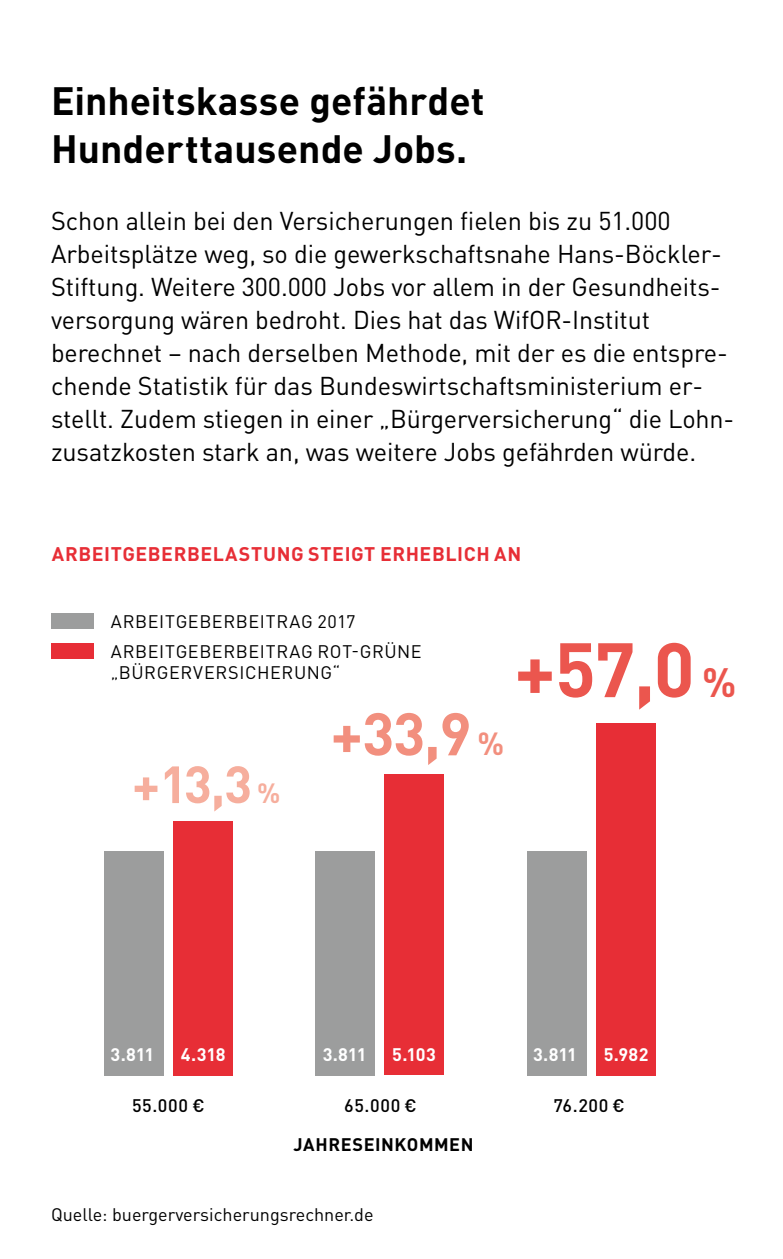
<style>
.page{position:relative;width:783px;height:1259px;background:#fff}
.page>*{position:absolute;margin:0;border:0;box-sizing:border-box;transform-origin:0 0}
.t1{font:700 75.6px "DINOT";color:#eb564e}
.t2{font:700 59.1px "DINOT";color:#f28f7e}
.t3{font:700 51.6px "DINOT";color:#f6ae9d}
.t4{font:700 39px/48px "DINOT";color:#000}
.t5{font:25.5px/33px "DINOT";letter-spacing:-.005em;color:#000}
.t6{font:700 19.5px "DINOT";letter-spacing:.03em;color:#e72e36}
.t7{font:18px/30px "DINOT";letter-spacing:.03em;color:#000}
.t8{font:18px "DINOT";color:#000}
.t9{font:700 18px "DINOT";letter-spacing:-.005em;color:#fff}
.t10{font:500 18px "DINOT";letter-spacing:.04em;color:#000}
.t11{font:700 18px "DINOT";letter-spacing:.03em;color:#000}
.s1{font-size:27.6px}
.s2{font-size:31.5px}
.s3{font-size:40.5px}
</style>
<div class="page">
<div style="left:52px;top:613px;width:42px;height:16px;background:#9c9d9d"></div>
<div style="left:104px;top:851px;width:59px;height:224px;background:#9c9d9d"></div>
<div style="left:314px;top:851px;width:60px;height:224px;background:#9c9d9d"></div>
<div style="left:527px;top:851px;width:59px;height:224px;background:#9c9d9d"></div>
<div style="left:52px;top:643px;width:42px;height:16px;background:#e72e36"></div>
<div style="left:173px;top:821px;width:60px;height:254px;background:#e72e36"></div>
<div style="left:384px;top:774px;width:59px;height:301px;background:#e72e36"></div>
<div style="left:596px;top:723px;width:59px;height:352px;background:#e72e36"></div>
<h3 class="t4" style="left:51px;top:75px;width:435px">Einheitskasse gefährdet<br>Hunderttausende Jobs.</h3>
<p class="t5" style="left:51px;top:203px;width:684px">Schon allein bei den Versicherungen fielen bis zu 51.000<br>Arbeitsplätze weg, so die gewerkschaftsnahe Hans-Böckler-Stiftung. Weitere 300.000 Jobs vor allem in der Gesundheits&shy;versorgung wären bedroht. Dies hat das WifOR-Institut berechnet – nach derselben Methode, mit der es die entspre&shy;chende Statistik für das Bundeswirtschaftsministerium er&shy;stellt. Zudem stiegen in einer „Bürgerversicherung“ die Lohn&shy;zusatzkosten stark an, was weitere Jobs gefährden würde.</p>
<p class="t6" style="left:52px;top:541px;width:471px">ARBEITGEBERBELASTUNG STEIGT ERHEBLICH AN</p>
<p class="t7" style="left:111px;top:605px;width:312px">ARBEITGEBERBEITRAG 2017<br>ARBEITGEBERBEITRAG ROT-GRÜNE</p>
<p class="t7" style="left:111px;top:657px;width:231px">„BÜRGERVERSICHERUNG“</p>
<h3 class="t3" style="left:132px;top:749px;width:150px">+13,3 <span class="s1">%</span></h3>
<h2 class="t2" style="left:330px;top:694px;width:175px">+33,9 <span class="s2">%</span></h2>
<h1 class="t1" style="left:514px;top:618px;width:224px">+57,0 <span class="s3">%</span></h1>
<p class="t9" style="left:111px;top:1042px;width:45px">3.811</p>
<p class="t9" style="left:181px;top:1042px;width:46px">4.318</p>
<p class="t9" style="left:322px;top:1042px;width:45px">3.811</p>
<p class="t9" style="left:392px;top:1042px;width:45px">5.103</p>
<p class="t9" style="left:533px;top:1042px;width:45px">3.811</p>
<p class="t9" style="left:603px;top:1042px;width:46px">5.982</p>
<p class="t10" style="left:132px;top:1093px;width:74px">55.000 €</p>
<p class="t10" style="left:344px;top:1093px;width:74px">65.000 €</p>
<p class="t10" style="left:553px;top:1093px;width:73px">76.200 €</p>
<p class="t11" style="left:293px;top:1131px;width:181px">JAHRESEINKOMMEN</p>
<p class="t8" style="left:51px;top:1202px;width:324px">Quelle: buergerversicherungsrechner.de</p>
</div>
